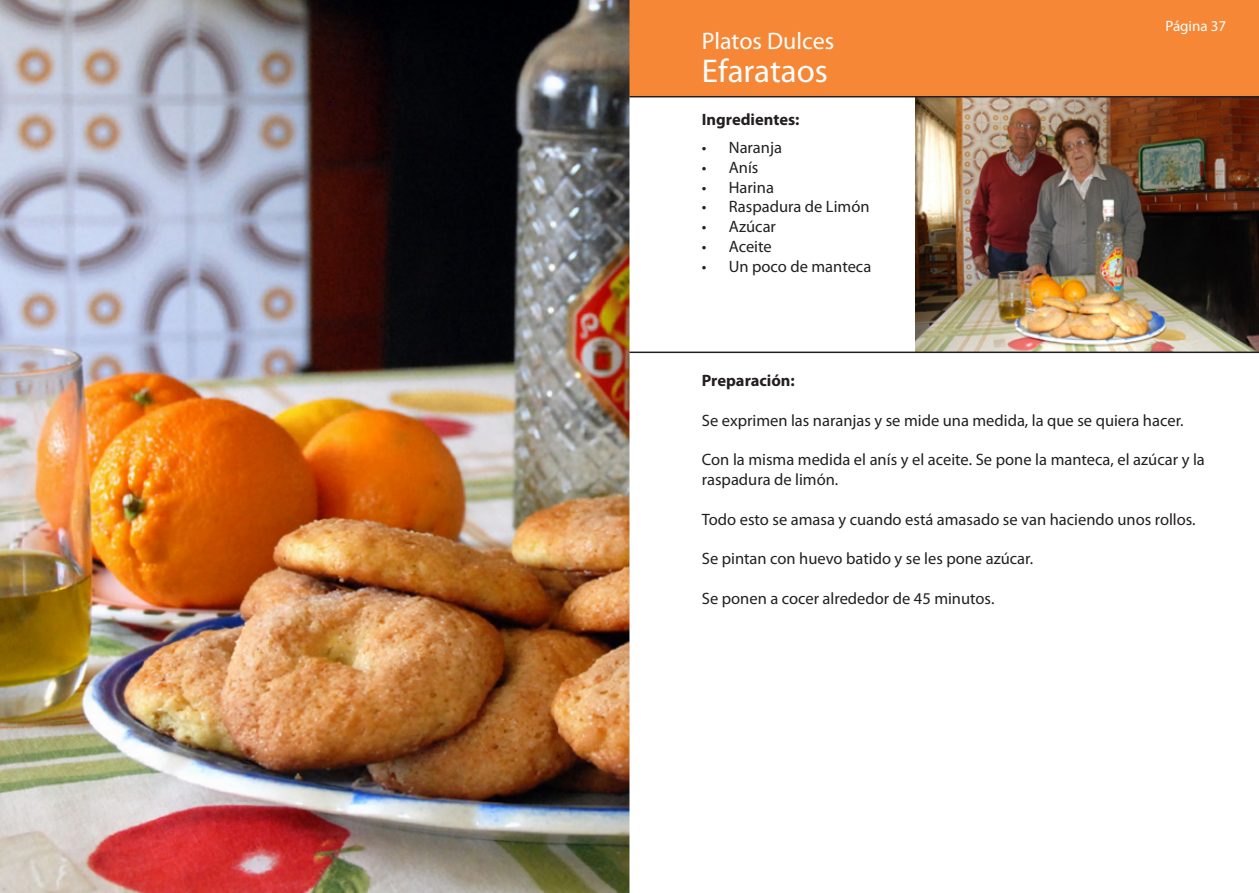
<style>
.page{position:relative;width:1259px;height:893px;background:#fff}
.page>*{position:absolute;margin:0;border:0;box-sizing:border-box;transform-origin:0 0}
.Estilo_de_párrafo_2{font:33px "Myriad Pro";color:#fff}
.t1{font:24px "Myriad Pro";color:#fff}
.t2{font:16.5px/19.8px "Myriad Pro";color:#231f20}
.t3{font:700 16.5px "Myriad Pro";color:#231f20}
.t4{font:15px "Myriad Pro";color:#fff}
</style>
<div class="page">
<div style="left:629px;top:0;width:630px;height:97px;background:#f58737"></div>
<img style="left:0;top:0;width:629px;height:893px">
<img style="left:915px;top:97px;width:344px;height:255px">
<hr style="left:629px;top:352px;width:630px;height:1px;background:#231f20">
<hr style="left:629px;top:96px;width:630px;height:1px;background:#231f20">
<p class="t1" style="left:702px;top:26px;width:134px">Platos Dulces</p>
<p class="Estilo_de_párrafo_2" style="left:702px;top:51px;width:128px">Efarataos</p>
<p class="t3" style="left:702px;top:108px;width:99px">Ingredientes:</p>
<p class="t2" style="left:702px;top:137px;width:82px">• Naranja</p>
<p class="t2" style="left:702px;top:157px;width:58px">• Anís</p>
<p class="t2" style="left:702px;top:177px;width:74px">• Harina</p>
<p class="t2" style="left:702px;top:197px;width:169px">• Raspadura de Limón</p>
<p class="t2" style="left:702px;top:217px;width:76px">• Azúcar</p>
<p class="t2" style="left:702px;top:236px;width:71px">• Aceite</p>
<p class="t2" style="left:702px;top:256px;width:171px">• Un poco de manteca</p>
<p class="t4" style="left:1165px;top:17px;width:62px">Página 37</p>
<p class="t3" style="left:702px;top:370px;width:95px">Preparación:</p>
<p class="t2" style="left:702px;top:410px;width:483px">Se exprimen las naranjas y se mide una medida, la que se quiera hacer.</p>
<p class="t2" style="left:702px;top:449px;width:504px">Con la misma medida el anís y el aceite. Se pone la manteca, el azúcar y la raspadura de limón.</p>
<p class="t2" style="left:702px;top:509px;width:495px">Todo esto se amasa y cuando está amasado se van haciendo unos rollos.</p>
<p class="t2" style="left:702px;top:548px;width:333px">Se pintan con huevo batido y se les pone azúcar.</p>
<p class="t2" style="left:702px;top:588px;width:294px">Se ponen a cocer alrededor de 45 minutos.</p>
</div>
